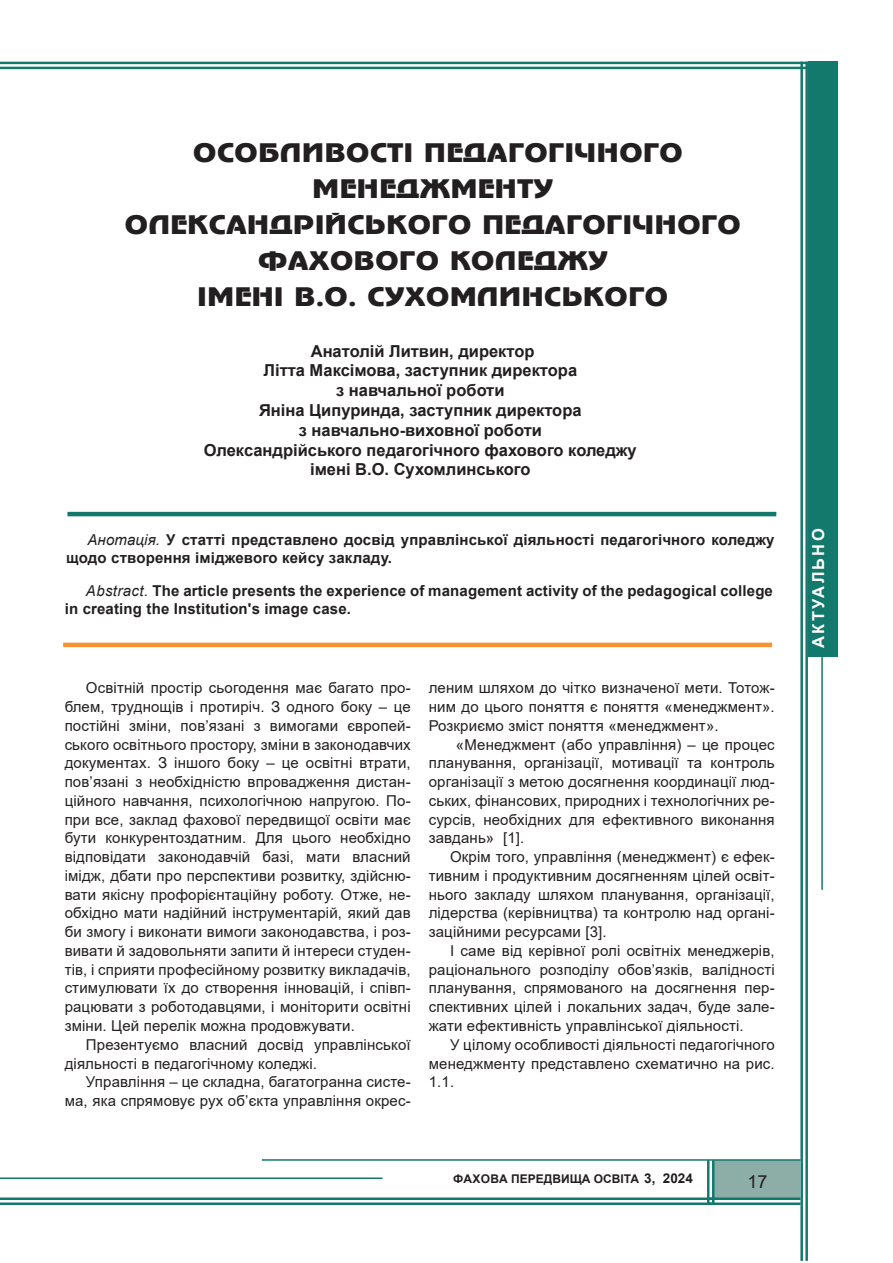
<style>
.page{position:relative;width:893px;height:1263px;background:#fff}
.page>*{position:absolute;margin:0;border:0;box-sizing:border-box;transform-origin:0 0}
.t1{font:25.5px/36px "Uk Adver Gothic";letter-spacing:.025em;color:#231f20;text-align:center;scale:1.09 1}
.t2{font:18px "Arial";color:#231f20}
.t3{font:700 16.5px/19.8px "Arial";color:#231f20;text-align:center}
.t4{font:700 16.5px "Arial";letter-spacing:.135em;color:#fff}
.t5{font:15px/18.8px "Arial";letter-spacing:.01em;color:#231f20;text-align:justify}
.t6{font:700 15px/18px "Arial";letter-spacing:.01em;color:#231f20}
.t7{font:700 12px "Arial";color:#231f20}
.s1{font-weight:400;font-style:italic}
.s2{font-size:13.5px}
</style>
<div class="page">
<div style="left:808px;top:62px;width:30px;height:595px;background:#13796d"></div>
<div style="left:714px;top:1160px;width:86px;height:37px;background:#8dada7"></div>
<hr style="left:0;top:62px;width:812px;height:2px;background:#13796d">
<hr style="left:0;top:67px;width:812px;height:2px;background:#13796d">
<hr style="left:262px;top:1159px;width:538px;height:2px;background:#13796d">
<hr style="left:0;top:1177px;width:382px;height:2px;background:#13796d">
<hr style="left:821px;top:657px;width:2px;height:233px;background:#13796d">
<hr style="left:0;top:1197px;width:714px;height:3px;background:#13796d">
<hr style="left:0;top:1202px;width:714px;height:3px;background:#13796d">
<hr style="left:712px;top:1160px;width:2px;height:45px;background:#13796d">
<hr style="left:707px;top:1160px;width:2px;height:45px;background:#13796d">
<hr style="left:707px;top:1197px;width:93px;height:3px;background:#13796d">
<hr style="left:707px;top:1202px;width:93px;height:3px;background:#13796d">
<hr style="left:800px;top:62px;width:3px;height:1199px;background:#13796d">
<hr style="left:805px;top:62px;width:3px;height:1199px;background:#13796d">
<hr style="left:67px;top:512px;width:709px;height:4px;background:#13796d">
<hr style="left:63px;top:643px;width:709px;height:4px;background:#f79332">
<h1 class="t1" style="left:125px;top:135px;width:567px">ОСОБЛИВОСТІ ПЕДАГОГІЧНОГО<br>МЕНЕДЖМЕНТУ<br>ОЛЕКСАНДРІЙСЬКОГО ПЕДАГОГІЧНОГО<br>ФАХОВОГО КОЛЕДЖУ<br>ІМЕНІ В.О. СУХОМЛИНСЬКОГО</h1>
<p class="t3" style="left:204px;top:341px;width:434px">Анатолій Литвин, директор<br>Літта Максімова, заступник директора<br>з навчальної роботи<br>Яніна Ципуринда, заступник директора<br>з навчально-виховної роботи<br>Олександрійського педагогічного фахового коледжу імені В.О. Сухомлинського</p>
<p class="t6" style="left:66px;top:531px;width:710px;text-indent:21px"><span class="s1">Анотація.</span> У статті представлено досвід управлінської діяльності педагогічного коледжу щодо створення іміджевого кейсу закладу.</p>
<p class="t6" style="left:65px;top:582px;width:710px;text-indent:21px"><span class="s1">Abstract.</span> The article presents the experience of management activity of the pedagogical college in creating the Institution's image case.</p>
<p class="t5" style="left:65px;top:679px;width:348px;text-indent:21px">Освітній простір сьогодення має багато про&shy;блем, труднощів і протиріч. З одного боку – це постійні зміни, пов’язані з вимогами європей&shy;ського освітнього простору, зміни в законодавчих документах. З іншого боку – це освітні втрати, пов’язані з необхідністю впровадження дистан&shy;ційного навчання, психологічною напругою. По&shy;при все, заклад фахової передвищої освіти має бути конкурентоздатним. Для цього необхідно відповідати законодавчій базі, мати власний імідж, дбати про перспективи розвитку, здійсню&shy;вати якісну профорієнтаційну роботу. Отже, не&shy;обхідно мати надійний інструментарій, який дав би змогу і виконати вимоги законодавства, і роз&shy;вивати й задовольняти запити й інтереси студен&shy;тів, і сприяти професійному розвитку викладачів, стимулювати їх до створення інновацій, і співп&shy;рацювати з роботодавцями, і моніторити освітні зміни. Цей перелік можна продовжувати.</p>
<p class="t5" style="left:65px;top:1035px;width:347px;text-indent:21px">Презентуємо власний досвід управлінської діяльності в педагогічному коледжі.</p>
<p class="t5" style="left:65px;top:1072px;width:348px;text-align:right">Управління – це складна, багатогранна систе&shy;ма, яка спрямовує рух об’єкта управління окрес-</p>
<p class="t5" style="left:429px;top:679px;width:348px">леним шляхом до чітко визначеної мети. Тотож&shy;ним до цього поняття є поняття «менеджмент».<br>Розкриємо зміст поняття «менеджмент».</p>
<p class="t5" style="left:429px;top:735px;width:348px;text-indent:27px">«Менеджмент (або управління) – це процес планування, організації, мотивації та контроль організації з метою досягнення координації люд&shy;ських, фінансових, природних і технологічних ре&shy;сурсів, необхідних для ефективного виконання завдань» [1].</p>
<p class="t5" style="left:429px;top:847px;width:348px;text-indent:21px">Окрім того, управління (менеджмент) є ефек&shy;тивним і продуктивним досягненням цілей освіт&shy;нього закладу шляхом планування, організації, лідерства (керівництва) та контролю над органі&shy;заційними ресурсами [3].</p>
<p class="t5" style="left:429px;top:941px;width:348px;text-indent:21px">І саме від керівної ролі освітніх менеджерів, раціонального розподілу обов’язків, валідності планування, спрямованого на досягнення пер&shy;спективних цілей і локальних задач, буде зале&shy;жати ефективність управлінської діяльності.</p>
<p class="t5" style="left:429px;top:1035px;width:347px;text-indent:21px">У цілому особливості діяльності педагогічного менеджменту представлено схематично на рис.<br>1.1.</p>
<p class="t7" style="left:453px;top:1170px;width:241px">ФАХОВА ПЕРЕДВИЩА ОСВІТА <span class="s2">3, 2024</span></p>
<p class="t2" style="left:747px;top:1169px;width:22px">17</p>
<p class="t4" style="left:807px;top:648px;width:121px;rotate:-90deg">АКТУАЛЬНО</p>
</div>
